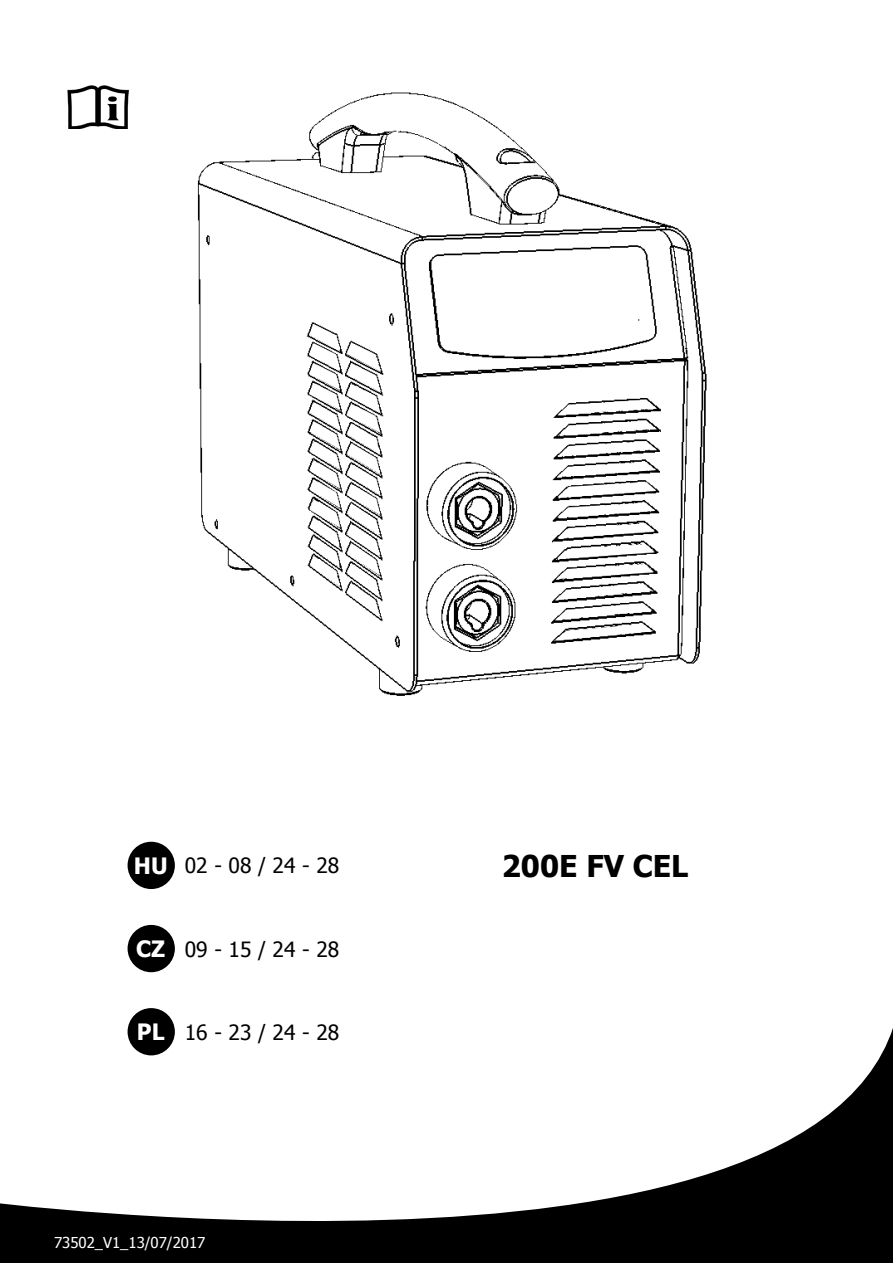
<style>
.page{position:relative;width:893px;height:1263px;background:#fff}
.page>*{position:absolute;margin:0;border:0;box-sizing:border-box;transform-origin:0 0}
.t1{font:700 30px "Tahoma";color:#000}
.t2{font:700 22.5px "Tahoma";color:#fff}
.t3{font:21px "Tahoma";color:#000}
.t4{font:15px "Tahoma";color:#fff}
</style>
<div class="page">
<svg style="left:0;top:1008px;width:893px;height:255px"></svg>
<div style="left:128px;top:842px;width:47px;height:47px;background:#000;border-radius:50%"></div>
<div style="left:128px;top:925px;width:47px;height:47px;background:#000;border-radius:50%"></div>
<div style="left:128px;top:1008px;width:47px;height:47px;background:#000;border-radius:50%"></div>
<img style="left:68px;top:85px;width:61px;height:44px">
<img style="left:197px;top:92px;width:510px;height:604px">
<p class="t2" style="left:134px;top:850px;width:35px">HU</p>
<p class="t3" style="left:185px;top:852px;width:156px">02 - 08 / 24 - 28</p>
<p class="t2" style="left:136px;top:933px;width:31px">CZ</p>
<p class="t3" style="left:185px;top:935px;width:156px">09 - 15 / 24 - 28</p>
<p class="t2" style="left:137px;top:1016px;width:29px">PL</p>
<p class="t3" style="left:185px;top:1018px;width:156px">16 - 23 / 24 - 28</p>
<p class="t4" style="left:54px;top:1232px;width:153px">73502_V1_13/07/2017</p>
<h1 class="t1" style="left:502px;top:845px;width:188px">200E FV CEL</h1>
</div>
